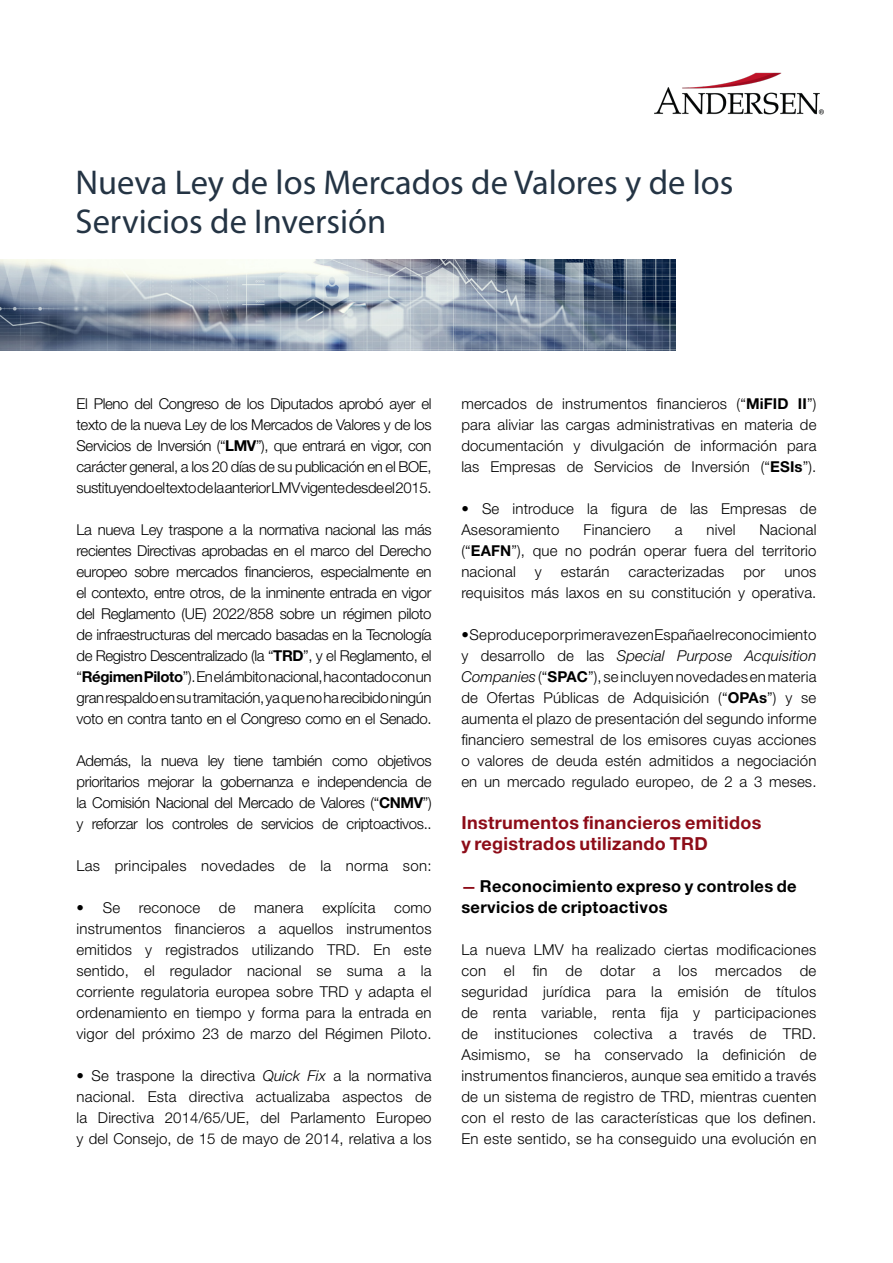
<style>
.page{position:relative;width:893px;height:1263px;background:#fff}
.page>*{position:absolute;margin:0;border:0;box-sizing:border-box;transform-origin:0 0}
.Titular{font:34.5px/39px "Myriad Pro";color:#243444}
.Estilo_de_párrafo_1{font:700 18px "Helvetica Neue LT Pro";letter-spacing:.02em;color:#8d0c18}
.Estilo_de_párrafo_1-2{font:700 16.5px/21px "Helvetica Neue LT Pro";letter-spacing:.02em;color:#000}
.Estilo_de_párrafo_1-3{font:300 15px/21px "Helvetica Neue LT Pro";letter-spacing:.01em;color:#000;text-align:justify}
.s1{font-weight:700}
.s2{font-style:italic}
.s3{font-size:15px;color:#8d0c18}
</style>
<div class="page">
<img style="left:654px;top:72px;width:170px;height:43px">
<img style="left:0;top:260px;width:675px;height:90px">
<p class="Titular" style="left:75px;top:162px;width:659px">Nueva Ley de los Mercados de Valores y de los<br>Servicios de Inversión</p>
<p class="Estilo_de_párrafo_1-3" style="left:77px;top:393px;width:357px">El Pleno del Congreso de los Diputados aprobó ayer el texto de la nueva Ley de los Mercados de Valores y de los Servicios de Inversión (“<span class="s1">LMV</span>”), que entrará en vigor, con carácter general, a los 20 días de su publicación en el BOE, sustituyendo el texto de la anterior LMV vigente desde el 2015.</p>
<p class="Estilo_de_párrafo_1-3" style="left:77px;top:519px;width:357px">La nueva Ley traspone a la normativa nacional las más recientes Directivas aprobadas en el marco del Derecho europeo sobre mercados financieros, especialmente en el contexto, entre otros, de la inminente entrada en vigor del Reglamento (UE) 2022/858 sobre un régimen piloto de infraestructuras del mercado basadas en la Tecnología de Registro Descentralizado (la “<span class="s1">TRD</span>”, y el Reglamento, el “<span class="s1">Régimen Piloto</span>”). En el ámbito nacional, ha contado con un gran respaldo en su tramitación, ya que no ha recibido ningún voto en contra tanto en el Congreso como en el Senado.</p>
<p class="Estilo_de_párrafo_1-3" style="left:77px;top:750px;width:357px">Además, la nueva ley tiene también como objetivos prioritarios mejorar la gobernanza e independencia de la Comisión Nacional del Mercado de Valores (“<span class="s1">CNMV</span>”) y reforzar los controles de servicios de criptoactivos..</p>
<p class="Estilo_de_párrafo_1-3" style="left:77px;top:855px;width:357px">Las principales novedades de la norma son:</p>
<p class="Estilo_de_párrafo_1-3" style="left:77px;top:897px;width:357px">• Se reconoce de manera explícita como instrumentos financieros a aquellos instrumentos emitidos y registrados utilizando TRD. En este sentido, el regulador nacional se suma a la corriente regulatoria europea sobre TRD y adapta el ordenamiento en tiempo y forma para la entrada en vigor del próximo 23 de marzo del Régimen Piloto.</p>
<p class="Estilo_de_párrafo_1-3" style="left:77px;top:1065px;width:357px">• Se traspone la directiva <span class="s2">Quick Fix</span> a la normativa nacional. Esta directiva actualizaba aspectos de la Directiva 2014/65/UE, del Parlamento Europeo y del Consejo, de 15 de mayo de 2014, relativa a los</p>
<p class="Estilo_de_párrafo_1-3" style="left:461px;top:393px;width:357px">mercados de instrumentos financieros (“<span class="s1">MiFID II</span>”) para aliviar las cargas administrativas en materia de documentación y divulgación de información para las Empresas de Servicios de Inversión (“<span class="s1">ESIs</span>”).</p>
<p class="Estilo_de_párrafo_1-3" style="left:461px;top:498px;width:357px">• Se introduce la figura de las Empresas de<br>Asesoramiento</p>
<p class="Estilo_de_párrafo_1-3" style="left:461px;top:519px;width:357px;text-indent:298px">Nacional (“<span class="s1">EAFN</span>”), que no podrán operar fuera del territorio nacional</p>
<p class="Estilo_de_párrafo_1-3" style="left:584px;top:519px;width:69px">Financiero</p>
<p class="Estilo_de_párrafo_1-3" style="left:675px;top:519px;width:9px">a</p>
<p class="Estilo_de_párrafo_1-3" style="left:707px;top:519px;width:30px">nivel</p>
<p class="Estilo_de_párrafo_1-3" style="left:535px;top:561px;width:8px">y</p>
<p class="Estilo_de_párrafo_1-3" style="left:561px;top:561px;width:50px">estarán</p>
<p class="Estilo_de_párrafo_1-3" style="left:628px;top:561px;width:97px">caracterizadas</p>
<p class="Estilo_de_párrafo_1-3" style="left:743px;top:561px;width:23px">por</p>
<p class="Estilo_de_párrafo_1-3" style="left:461px;top:561px;width:357px;text-align:right">unos<br>requisitos más laxos en su constitución y operativa.</p>
<p class="Estilo_de_párrafo_1-3" style="left:461px;top:624px;width:357px">• Se produce por primera vez en España el reconocimiento y desarrollo de las <span class="s2">Special Purpose Acquisition Companies</span> (“<span class="s1">SPAC</span>”), se incluyen novedades en materia de Ofertas Públicas de Adquisición (“<span class="s1">OPAs</span>”) y se aumenta el plazo de presentación del segundo informe financiero semestral de los emisores cuyas acciones o valores de deuda estén admitidos a negociación en un mercado regulado europeo, de 2 a 3 meses.</p>
<p class="Estilo_de_párrafo_1" style="left:461px;top:812px;width:302px">Instrumentos financieros emitidos</p>
<p class="Estilo_de_párrafo_1" style="left:461px;top:833px;width:248px">y registrados utilizando TRD</p>
<p class="Estilo_de_párrafo_1-2" style="left:461px;top:876px;width:337px"><span class="s3">—</span> Reconocimiento expreso y controles de servicios de criptoactivos</p>
<p class="Estilo_de_párrafo_1-3" style="left:461px;top:939px;width:357px">La nueva LMV ha realizado ciertas modificaciones con el fin de dotar a los mercados de seguridad jurídica para la emisión de títulos de renta variable, renta fija y participaciones de instituciones colectiva a través de TRD.</p>
<p class="Estilo_de_párrafo_1-3" style="left:461px;top:1044px;width:357px">Asimismo, se ha conservado la definición de instrumentos financieros, aunque sea emitido a través de un sistema de registro de TRD, mientras cuenten con el resto de las características que los definen.<br>En este sentido, se ha conseguido una evolución en</p>
</div>
